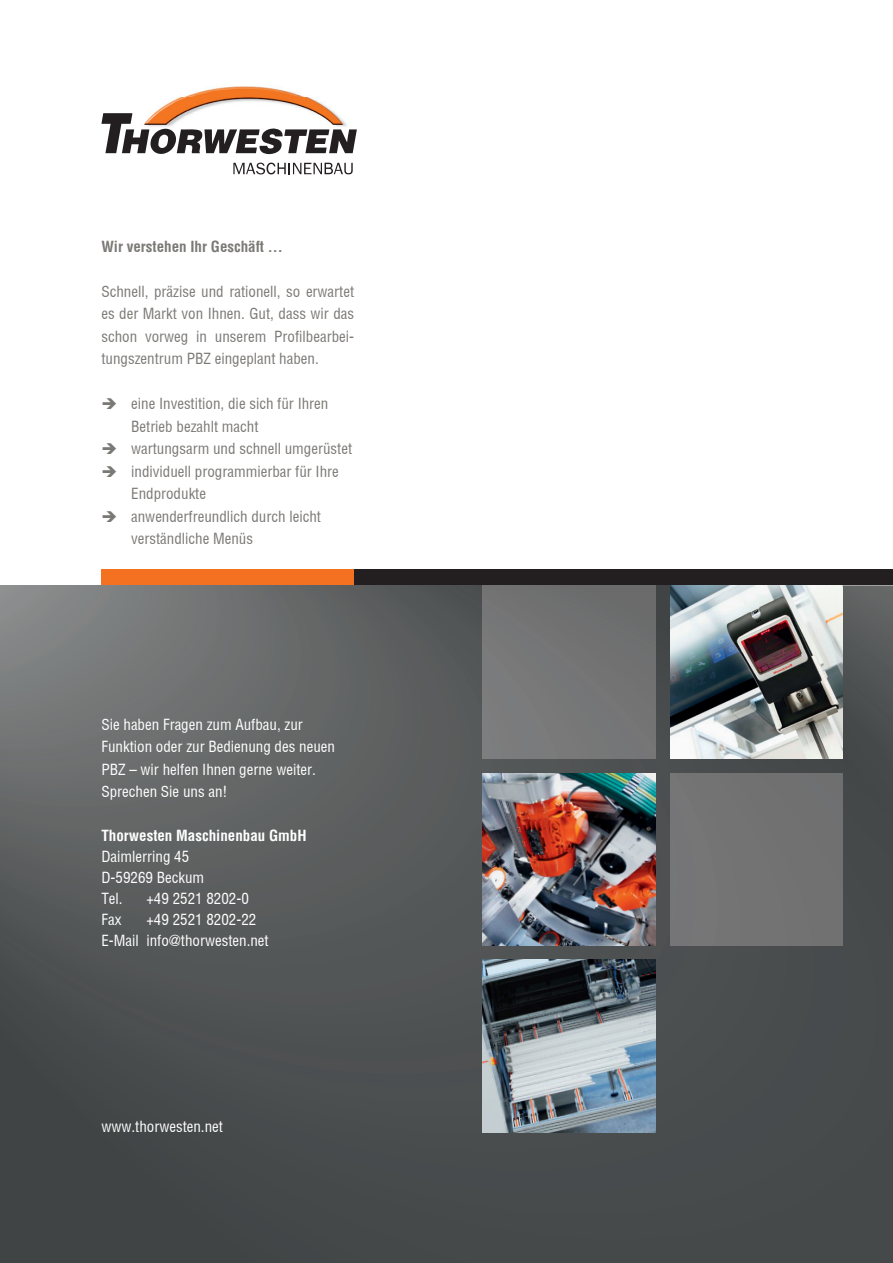
<style>
.page{position:relative;width:893px;height:1263px;background:#fff}
.page>*{position:absolute;margin:0;border:0;box-sizing:border-box;transform-origin:0 0}
.t1{font:15px/22.5px "Switzerland Condensed Plain";color:#7b7976}
.t2{font:15px/22.5px "Switzerland Condensed Plain";color:#fff}
.t3{font:700 condensed 15px "Switzerland";color:#fff}
.t4{font:700 condensed 15px "Switzerland";color:#7b7976}
</style>
<div class="page">
<img style="left:0;top:736px;width:682px;height:527px">
<div style="left:682px;top:925px;width:211px;height:338px;background:#484b4b"></div>
<img style="left:842px;top:585px;width:51px;height:340px">
<div style="left:682px;top:758px;width:160px;height:15px;background:#474a4b"></div>
<img style="left:0;top:585px;width:482px;height:151px">
<div style="left:655px;top:585px;width:15px;height:151px;background:#45494a"></div>
<svg style="left:233px;top:163px;width:120px;height:11px"></svg>
<img style="left:178px;top:86px;width:132px;height:12px">
<svg style="left:101px;top:113px;width:256px;height:41px"></svg>
<img style="left:143px;top:98px;width:201px;height:26px">
<img style="left:670px;top:585px;width:173px;height:173px">
<div style="left:670px;top:773px;width:173px;height:173px;background:#737373"></div>
<img style="left:482px;top:960px;width:173px;height:172px">
<img style="left:482px;top:773px;width:173px;height:173px">
<img style="left:482px;top:585px;width:173px;height:173px">
<div style="left:354px;top:569px;width:539px;height:16px;background:#231f20"></div>
<div style="left:101px;top:569px;width:253px;height:16px;background:#f37121"></div>
<p class="t4" style="left:101px;top:237px;width:183px">Wir verstehen Ihr Geschäft …</p>
<p class="t1" style="left:101px;top:280px;width:254px;text-align:justify">Schnell, präzise und rationell, so erwartet es der Markt von Ihnen. Gut, dass wir das schon vorweg in unserem Profilbearbei&shy;tungszentrum PBZ eingeplant haben.</p>
<p class="t1" style="left:131px;top:392px;width:199px;text-indent:-30px">➔ eine Investition, die sich für Ihren<br>Betrieb bezahlt macht</p>
<p class="t1" style="left:101px;top:437px;width:252px">➔ wartungsarm und schnell umgerüstet</p>
<p class="t1" style="left:131px;top:460px;width:209px;text-indent:-30px">➔ individuell programmierbar für Ihre<br>Endprodukte</p>
<p class="t1" style="left:131px;top:505px;width:191px;text-indent:-30px">➔ anwenderfreundlich durch leicht verständliche Menüs</p>
<p class="t2" style="left:101px;top:713px;width:235px">Sie haben Fragen zum Aufbau, zur<br>Funktion oder zur Bedienung des neuen<br>PBZ – wir helfen Ihnen gerne weiter.<br>Sprechen Sie uns an!</p>
<p class="t3" style="left:101px;top:826px;width:207px">Thorwesten Maschinenbau GmbH</p>
<p class="t2" style="left:101px;top:845px;width:104px;line-height:21px">Daimlerring 45<br>D-59269 Beckum<br>Tel.</p>
<p class="t2" style="left:146px;top:887px;width:104px">+49 2521 8202-0</p>
<p class="t2" style="left:101px;top:908px;width:21px">Fax</p>
<p class="t2" style="left:101px;top:908px;width:169px;line-height:21px;text-indent:45px">+49 2521 8202-22<br>E-Mail info@thorwesten.net</p>
<p class="t2" style="left:101px;top:1115px;width:123px">www.thorwesten.net</p>
</div>
